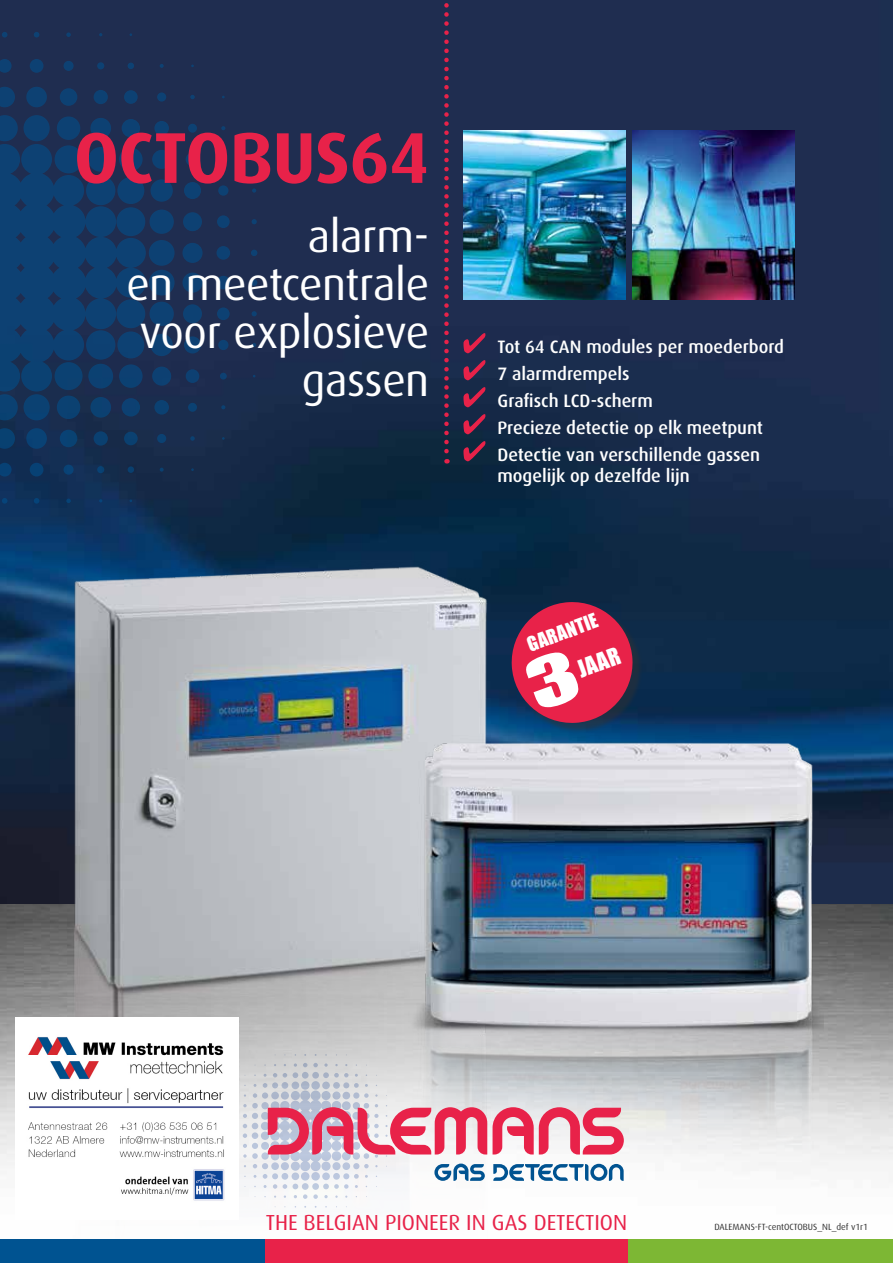
<style>
.page{position:relative;width:893px;height:1263px;background:#fff}
.page>*{position:absolute;margin:0;border:0;box-sizing:border-box;transform-origin:0 0}
.t1{font:700 72px "Dax";letter-spacing:-.01em;color:#e82249}
.t2{font:45px/48px "Dax";letter-spacing:-.01em;color:#fff;text-align:right}
.t3{font:22.2px "Impact";color:#fff}
.t4{font:21.75px "Dax";color:#e82249}
.t5{font:18.75px "Impact";color:#fff}
.t6{font:500 18px/27px "Dax";color:#fff}
.t7{font:9px "Dax";color:#323232}
</style>
<div class="page">
<img style="left:0;top:0;width:893px;height:905px">
<img style="left:0;top:905px;width:893px;height:261px">
<img style="left:55px;top:561px;width:450px;height:493px">
<img style="left:463px;top:131px;width:162px;height:168px">
<img style="left:632px;top:131px;width:162px;height:168px">
<svg style="left:0;top:32px;width:257px;height:472px;fill:#1a2d50"></svg>
<div style="left:584px;top:1239px;width:309px;height:24px;background:#7db734"></div>
<div style="left:0;top:1239px;width:287px;height:24px;background:#005391"></div>
<svg style="left:444px;top:0;width:5px;height:463px"></svg>
<div style="left:265px;top:1239px;width:362px;height:24px;background:#e82249"></div>
<img style="left:408px;top:735px;width:415px;height:528px">
<svg style="left:493px;top:1107px;width:131px;height:47px"></svg>
<svg style="left:238px;top:1054px;width:249px;height:154px"></svg>
<svg style="left:493px;top:1164px;width:131px;height:17px"></svg>
<svg style="left:463px;top:333px;width:22px;height:20px"></svg>
<svg style="left:463px;top:360px;width:22px;height:20px"></svg>
<svg style="left:463px;top:387px;width:22px;height:20px"></svg>
<svg style="left:463px;top:414px;width:22px;height:20px"></svg>
<svg style="left:463px;top:441px;width:22px;height:20px"></svg>
<div style="left:514px;top:604px;width:129px;height:129px;background:#323232;opacity:.5"></div>
<img style="left:15px;top:1017px;width:223px;height:184px">
<svg style="left:510px;top:600px;width:124px;height:124px"></svg>
<h1 class="t1" style="left:74px;top:117px;width:357px">OCTOBUS64</h1>
<h2 class="t2" style="left:126px;top:213px;width:304px">alarm-<br>en meetcentrale voor explosieve gassen</h2>
<p class="t6" style="left:497px;top:334px;width:288px">Tot 64 CAN modules per moederbord<br>7 alarmdrempels<br>Grafisch LCD-scherm<br>Precieze detectie op elk meetpunt<br>Detectie van verschillende gassen</p>
<p class="t6" style="left:497px;top:463px;width:194px">mogelijk op dezelfde lijn</p>
<p class="t5" style="left:523px;top:631px;width:75px;rotate:-20deg">GARANTIE</p>
<p class="t3" style="left:573px;top:653px;width:45px;rotate:-20deg">JAAR</p>
<p class="t4" style="left:266px;top:1210px;width:363px">THE BELGIAN PIONEER IN GAS DETECTION</p>
<p class="t7" style="left:714px;top:1222px;width:155px">DALEMANS-FT-centOCTOBUS_NL_def v1r1</p>
</div>
